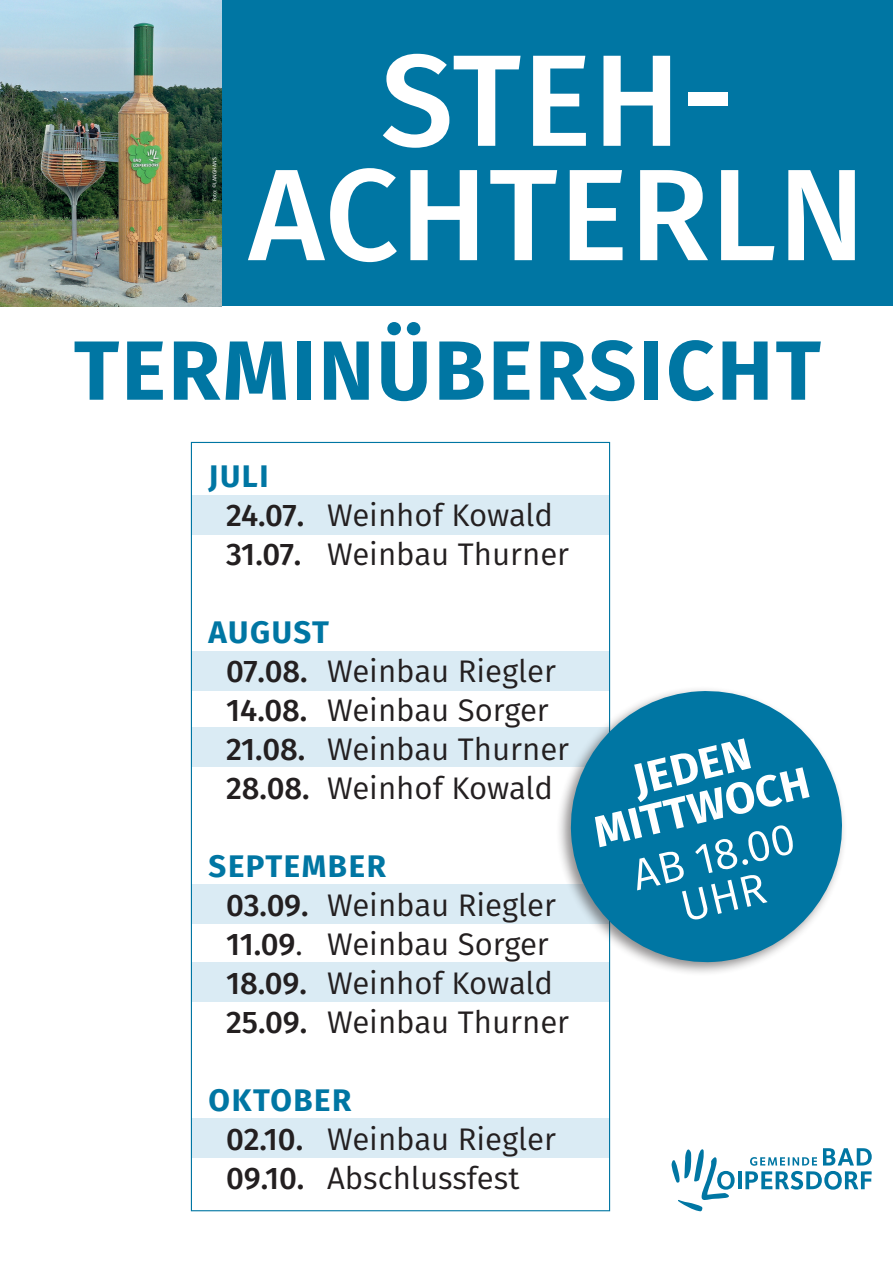
<style>
.page{position:relative;width:893px;height:1263px;background:#fff}
.page>*{position:absolute;margin:0;border:0;box-sizing:border-box;transform-origin:0 0}
.t1{font:500 130.35px/114.3px "Fira Sans";letter-spacing:.01em;color:#fff;text-align:center}
.t2{font:700 84px "Fira Sans";letter-spacing:.03em;color:#0076a3}
.t3{font:700 43.95px/41.7px "Fira Sans";color:#fff;text-align:center}
.t4{font:43.95px/41.7px "Fira Sans";color:#fff;text-align:center}
.t5{font:31.2px/39px "Fira Sans";color:#231f20}
.t6{font:5.4px "Fira Sans";color:#fff}
.s1{font-weight:700;color:#0076a3}
.s2{font-weight:500}
</style>
<div class="page">
<div style="left:2px;top:0;width:891px;height:305px;background:#0076a3"></div>
<img style="left:0;top:0;width:221px;height:306px">
<div style="left:191px;top:496px;width:419px;height:39px;background:#daebf4"></div>
<div style="left:191px;top:651px;width:419px;height:39px;background:#daebf4"></div>
<div style="left:191px;top:727px;width:419px;height:39px;background:#daebf4"></div>
<div style="left:191px;top:885px;width:419px;height:39px;background:#daebf4"></div>
<div style="left:191px;top:963px;width:419px;height:39px;background:#daebf4"></div>
<div style="left:191px;top:1118px;width:419px;height:40px;background:#daebf4"></div>
<div style="left:556px;top:686px;width:291px;height:291px;background:#231f20;opacity:.5"></div>
<svg style="left:567px;top:687px;width:279px;height:279px;fill:#0076a3"></svg>
<hr style="left:738px;top:1171px;width:4px;height:18px;background:#0076a3">
<svg style="left:745px;top:1148px;width:127px;height:42px"></svg>
<svg style="left:671px;top:1149px;width:64px;height:63px"></svg>
<p class="t6" style="left:211px;top:201px;width:45px;rotate:-90deg">Foto: ©LANGHANS</p>
<h1 class="t1" style="left:249px;top:37px;width:618px">STEH-<br>ACHTERLN</h1>
<h2 class="t2" style="left:74px;top:300px;width:749px">TERMINÜBERSICHT</h2>
<p class="t5" style="left:226px;top:455px;width:345px;text-indent:-18px"><span class="s1">JULI<br></span><span class="s2">24.07.</span> Weinhof Kowald<br><span class="s2">31.07.</span> Weinbau Thurner</p>
<p class="t5" style="left:226px;top:611px;width:345px;text-indent:-18px"><span class="s1">AUGUST<br></span><span class="s2">07.08.</span> Weinbau Riegler<br><span class="s2">14.08.</span> Weinbau Sorger<br><span class="s2">21.08.</span> Weinbau Thurner<br><span class="s2">28.08.</span> Weinhof Kowald</p>
<p class="t5" style="left:226px;top:845px;width:345px;text-indent:-18px"><span class="s1">SEPTEMBER<br></span><span class="s2">03.09.</span> Weinbau Riegler<br><span class="s2">11.09</span>. Weinbau Sorger<br><span class="s2">18.09.</span> Weinhof Kowald<br><span class="s2">25.09.</span> Weinbau Thurner</p>
<p class="t5" style="left:226px;top:1079px;width:331px;text-indent:-18px"><span class="s1">OKTOBER<br></span><span class="s2">02.10.</span> Weinbau Riegler<br><span class="s2">09.10.</span> Abschlussfest</p>
<h3 class="t3" style="left:579px;top:770px;width:222px;rotate:-14deg">JEDEN<br>MITTWOCH</h3>
<h3 class="t4" style="left:628px;top:855px;width:167px;rotate:-14deg">AB 18.00<br>UHR</h3>
</div>
